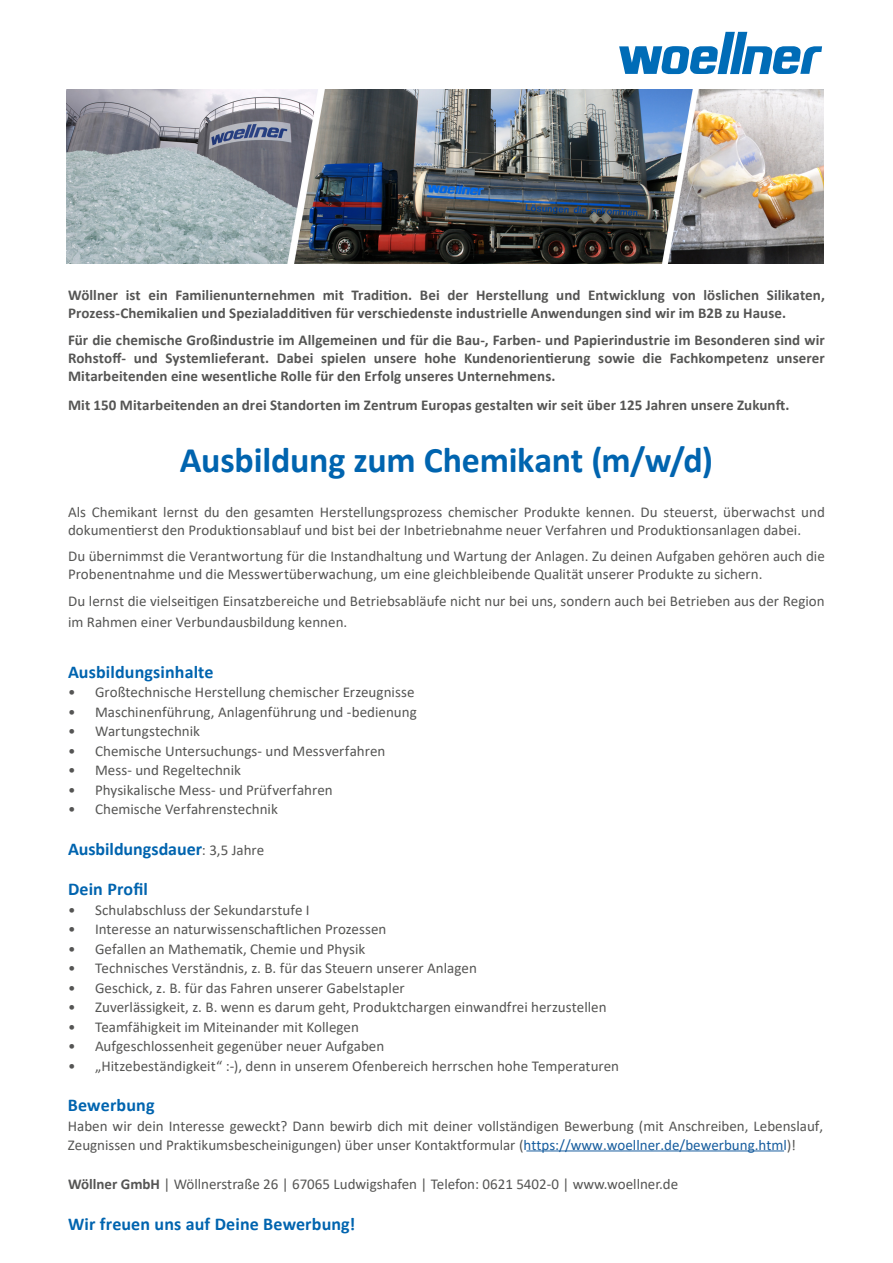
<style>
.page{position:relative;width:893px;height:1263px;background:#fff}
.page>*{position:absolute;margin:0;border:0;box-sizing:border-box;transform-origin:0 0}
.t1{font:700 36px "Calibri";letter-spacing:-.005em;color:#0064af}
.t2{font:700 18px "Calibri";letter-spacing:.005em;color:#0064af}
.t3{font:15px/18px "Calibri";color:#555554}
.t4{font:700 15px/18px "Calibri";letter-spacing:.005em;color:#555554}
.s1{font-style:inherit}
.s2{font-weight:400;font-size:15px;color:#555554}
.s3{color:#175d9e}
.s4{font-weight:700}
</style>
<div class="page">
<svg style="left:619px;top:32px;width:203px;height:42px"></svg>
<hr style="left:526px;top:1150px;width:258px;height:1px;background:#175d9e">
<img style="left:67px;top:89px;width:756px;height:174px">
<p class="t4" style="left:68px;top:286px;width:758px">Wöllner ist ein Familienunternehmen mit Tradition. Bei der Herstellung und Entwicklung von löslichen Silikaten,<br>Prozess-Chemikalien und Spezialadditiven für verschiedenste industrielle Anwendungen sind wir im B2B zu Hause.</p>
<p class="t4" style="left:68px;top:331px;width:758px;text-align:justify">Für die chemische Großindustrie im Allgemeinen und für die Bau-, Farben- und Papierindustrie im Besonderen sind wir Rohstoff- und Systemlieferant. Dabei spielen unsere hohe Kundenorientierung sowie die Fachkompetenz unserer Mitarbeitenden eine wesentliche Rolle für den Erfolg unseres Unternehmens.</p>
<p class="t4" style="left:68px;top:396px;width:723px">Mit 150 Mitarbeitenden an drei Standorten im Zentrum Europas gestalten wir seit über 12<span class="s1">5</span> Jahren unsere Zukunft.</p>
<p class="t1" style="left:180px;top:435px;width:535px">Ausbildung zum Chemikant (m/w/d)</p>
<p class="t3" style="left:68px;top:503px;width:758px">Als Chemikant lernst du den gesamten Herstellungsprozess chemischer Produkte kennen. Du steuerst, überwachst und dokumentierst den Produktionsablauf und bist bei der Inbetriebnahme neuer Verfahren und Produktionsanlagen dabei.</p>
<p class="t3" style="left:68px;top:547px;width:758px">Du übernimmst die Verantwortung für die Instandhaltung und Wartung der Anlagen. Zu deinen Aufgaben gehören auch die<br>Probenentnahme und die Messwertüberwachung, um eine gleichbleibende Qualität unserer Produkte zu sichern.</p>
<p class="t3" style="left:68px;top:590px;width:758px;line-height:21px">Du lernst die vielseitigen Einsatzbereiche und Betriebsabläufe nicht nur bei uns, sondern auch bei Betrieben aus der Region im Rahmen einer Verbundausbildung kennen.</p>
<p class="t2" style="left:68px;top:659px;width:147px">Ausbildungsinhalte</p>
<p class="t3" style="left:68px;top:683px;width:348px">• Großtechnische Herstellung chemischer Erzeugnisse</p>
<p class="t3" style="left:68px;top:702px;width:350px">• Maschinenführung, Anlagenführung und -bedienung</p>
<p class="t3" style="left:68px;top:722px;width:134px">• Wartungstechnik</p>
<p class="t3" style="left:68px;top:741px;width:319px">• Chemische Untersuchungs- und Messverfahren</p>
<p class="t3" style="left:68px;top:761px;width:175px">• Mess- und Regeltechnik</p>
<p class="t3" style="left:68px;top:780px;width:266px">• Physikalische Mess- und Prüfverfahren</p>
<p class="t3" style="left:68px;top:800px;width:211px">• Chemische Verfahrenstechnik</p>
<p class="t2" style="left:68px;top:836px;width:198px">Ausbildungsdauer<span class="s2">: 3,5 Jahre</span></p>
<p class="t2" style="left:68px;top:876px;width:81px">Dein Profil</p>
<p class="t3" style="left:68px;top:900px;width:243px">• Schulabschluss der Sekundarstufe I</p>
<p class="t3" style="left:68px;top:920px;width:320px">• Interesse an naturwissenschaftlichen Prozessen</p>
<p class="t3" style="left:68px;top:939px;width:299px">• Gefallen an Mathematik, Chemie und Physik</p>
<p class="t3" style="left:68px;top:959px;width:410px">• Technisches Verständnis, z. B. für das Steuern unserer Anlagen</p>
<p class="t3" style="left:68px;top:978px;width:338px">• Geschick, z. B. für das Fahren unserer Gabelstapler</p>
<p class="t3" style="left:68px;top:998px;width:540px">• Zuverlässigkeit, z. B. wenn es darum geht, Produktchargen einwandfrei herzustellen</p>
<p class="t3" style="left:68px;top:1017px;width:292px">• Teamfähigkeit im Miteinander mit Kollegen</p>
<p class="t3" style="left:68px;top:1037px;width:318px">• Aufgeschlossenheit gegenüber neuer Aufgaben</p>
<p class="t3" style="left:68px;top:1056px;width:553px">• „Hitzebeständigkeit“ :-), denn in unserem Ofenbereich herrschen hohe Temperaturen</p>
<p class="t2" style="left:68px;top:1092px;width:88px">Bewerbung</p>
<p class="t3" style="left:68px;top:1117px;width:757px;line-height:18.9px">Haben wir dein Interesse geweckt? Dann bewirb dich mit deiner vollständigen Bewerbung (mit Anschreiben, Lebenslauf,<br>Zeugnissen und Praktikumsbescheinigungen) über unser Kontaktformular (<span class="s3">https://www.woellner.de/bewerbung.html</span>)!</p>
<p class="t3" style="left:68px;top:1175px;width:612px"><span class="s4">Wöllner GmbH</span> | Wöllnerstraße 26 | 67065 Ludwigshafen | Telefon: 0621 5402-0 | www.woellner.de</p>
<p class="t2" style="left:68px;top:1211px;width:289px">Wir freuen uns auf Deine Bewerbung!</p>
</div>
